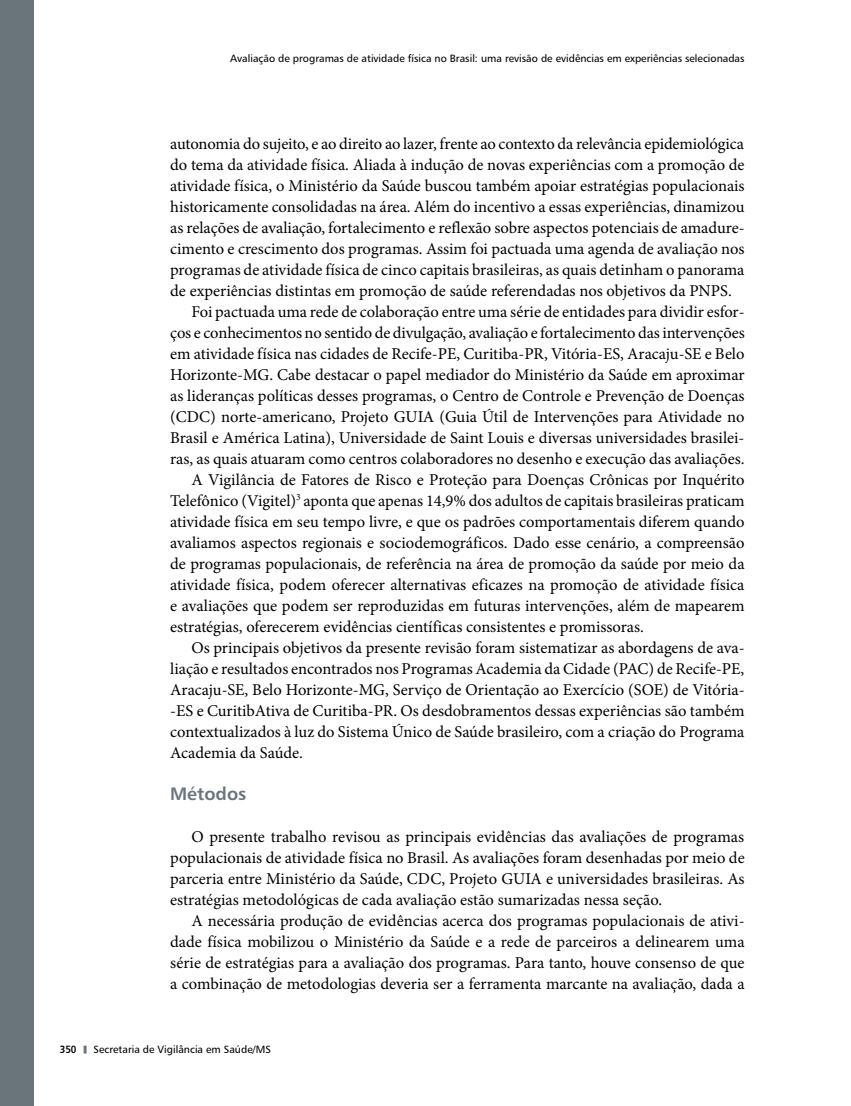
<style>
.page{position:relative;width:851px;height:1106px;background:#fff}
.page>*{position:absolute;margin:0;border:0;box-sizing:border-box;transform-origin:0 0}
.t1{font:18px "Humanist 777 BT Bold B";color:#6a747b}
.t2{font:16.5px/21px "Minion Pro";color:#000;text-align:justify}
.t3{font:10.5px "Humanist 777 BT Roman B";color:#000}
.t4{font:10.5px "Humanist 777 BT Bold B";color:#000;scale:.9 1}
</style>
<div class="page">
<svg style="left:84px;top:1045px;width:3px;height:8px"></svg>
<div style="left:0;top:0;width:34px;height:1106px;background:#6a747b"></div>
<p class="t3" style="left:230px;top:52px;width:515px">Avaliação de programas de atividade física no Brasil: uma revisão de evidências em experiências selecionadas</p>
<p class="t2" style="left:170px;top:133px;width:575px">autonomia do sujeito, e ao direito ao lazer, frente ao contexto da relevância epidemiológica</p>
<p class="t2" style="left:170px;top:154px;width:576px">do tema da atividade física. Aliada à indução de novas experiências com a promoção de</p>
<p class="t2" style="left:170px;top:175px;width:575px">atividade física, o Ministério da Saúde buscou também apoiar estratégias populacionais</p>
<p class="t2" style="left:170px;top:196px;width:575px">historicamente consolidadas na área. Além do incentivo a essas experiências, dinamizou</p>
<p class="t2" style="left:170px;top:217px;width:576px">as relações de avaliação, fortalecimento e reflexão sobre aspectos potenciais de amadure-</p>
<p class="t2" style="left:170px;top:238px;width:576px">cimento e crescimento dos programas. Assim foi pactuada uma agenda de avaliação nos</p>
<p class="t2" style="left:170px;top:259px;width:575px">programas de atividade física de cinco capitais brasileiras, as quais detinham o panorama</p>
<p class="t2" style="left:170px;top:280px;width:563px">de experiências distintas em promoção de saúde referendadas nos objetivos da PNPS.</p>
<p class="t2" style="left:191px;top:301px;width:554px">Foi pactuada uma rede de colaboração entre uma série de entidades para dividir esfor-</p>
<p class="t2" style="left:170px;top:322px;width:576px">ços e conhecimentos no sentido de divulgação, avaliação e fortalecimento das intervenções</p>
<p class="t2" style="left:170px;top:343px;width:575px">em atividade física nas cidades de Recife-PE, Curitiba-PR, Vitória-ES, Aracaju-SE e Belo</p>
<p class="t2" style="left:170px;top:364px;width:576px">Horizonte-MG. Cabe destacar o papel mediador do Ministério da Saúde em aproximar</p>
<p class="t2" style="left:170px;top:385px;width:576px">as lideranças políticas desses programas, o Centro de Controle e Prevenção de Doenças</p>
<p class="t2" style="left:170px;top:406px;width:575px">(CDC) norte-americano, Projeto GUIA (Guia Útil de Intervenções para Atividade no</p>
<p class="t2" style="left:170px;top:427px;width:575px">Brasil e América Latina), Universidade de Saint Louis e diversas universidades brasilei-</p>
<p class="t2" style="left:170px;top:448px;width:576px">ras, as quais atuaram como centros colaboradores no desenho e execução das avaliações.</p>
<p class="t2" style="left:191px;top:469px;width:554px">A Vigilância de Fatores de Risco e Proteção para Doenças Crônicas por Inquérito</p>
<p class="t2" style="left:170px;top:490px;width:576px">Telefônico (Vigitel)<sup>3</sup> aponta que apenas 14,9% dos adultos de capitais brasileiras praticam</p>
<p class="t2" style="left:170px;top:511px;width:575px">atividade física em seu tempo livre, e que os padrões comportamentais diferem quando</p>
<p class="t2" style="left:170px;top:532px;width:575px">avaliamos aspectos regionais e sociodemográficos. Dado esse cenário, a compreensão</p>
<p class="t2" style="left:170px;top:553px;width:575px">de programas populacionais, de referência na área de promoção da saúde por meio da</p>
<p class="t2" style="left:170px;top:574px;width:575px">atividade física, podem oferecer alternativas eficazes na promoção de atividade física</p>
<p class="t2" style="left:170px;top:595px;width:576px">e avaliações que podem ser reproduzidas em futuras intervenções, além de mapearem</p>
<p class="t2" style="left:170px;top:616px;width:475px">estratégias, oferecerem evidências científicas consistentes e promissoras.</p>
<p class="t2" style="left:191px;top:637px;width:554px">Os principais objetivos da presente revisão foram sistematizar as abordagens de ava-</p>
<p class="t2" style="left:170px;top:658px;width:575px">liação e resultados encontrados nos Programas Academia da Cidade (PAC) de Recife-PE,</p>
<p class="t2" style="left:170px;top:679px;width:576px">Aracaju-SE, Belo Horizonte-MG, Serviço de Orientação ao Exercício (SOE) de Vitória-</p>
<p class="t2" style="left:170px;top:700px;width:576px">-ES e CuritibAtiva de Curitiba-PR. Os desdobramentos dessas experiências são também</p>
<p class="t2" style="left:170px;top:721px;width:575px">contextualizados à luz do Sistema Único de Saúde brasileiro, com a criação do Programa</p>
<p class="t2" style="left:170px;top:742px;width:134px">Academia da Saúde.</p>
<p class="t1" style="left:170px;top:782px;width:78px">Métodos</p>
<p class="t2" style="left:170px;top:826px;width:576px;text-indent:21px">O presente trabalho revisou as principais evidências das avaliações de programas populacionais de atividade física no Brasil. As avaliações foram desenhadas por meio de parceria entre Ministério da Saúde, CDC, Projeto GUIA e universidades brasileiras. As estratégias metodológicas de cada avaliação estão sumarizadas nessa seção.</p>
<p class="t2" style="left:170px;top:910px;width:576px;text-indent:21px">A necessária produção de evidências acerca dos programas populacionais de ativi&shy;dade física mobilizou o Ministério da Saúde e a rede de parceiros a delinearem uma série de estratégias para a avaliação dos programas. Para tanto, houve consenso de que a combinação de metodologias deveria ser a ferramenta marcante na avaliação, dada a</p>
<p class="t4" style="left:60px;top:1043px;width:20px">350</p>
<p class="t3" style="left:94px;top:1043px;width:179px">Secretaria de Vigilância em Saúde/MS</p>
</div>
